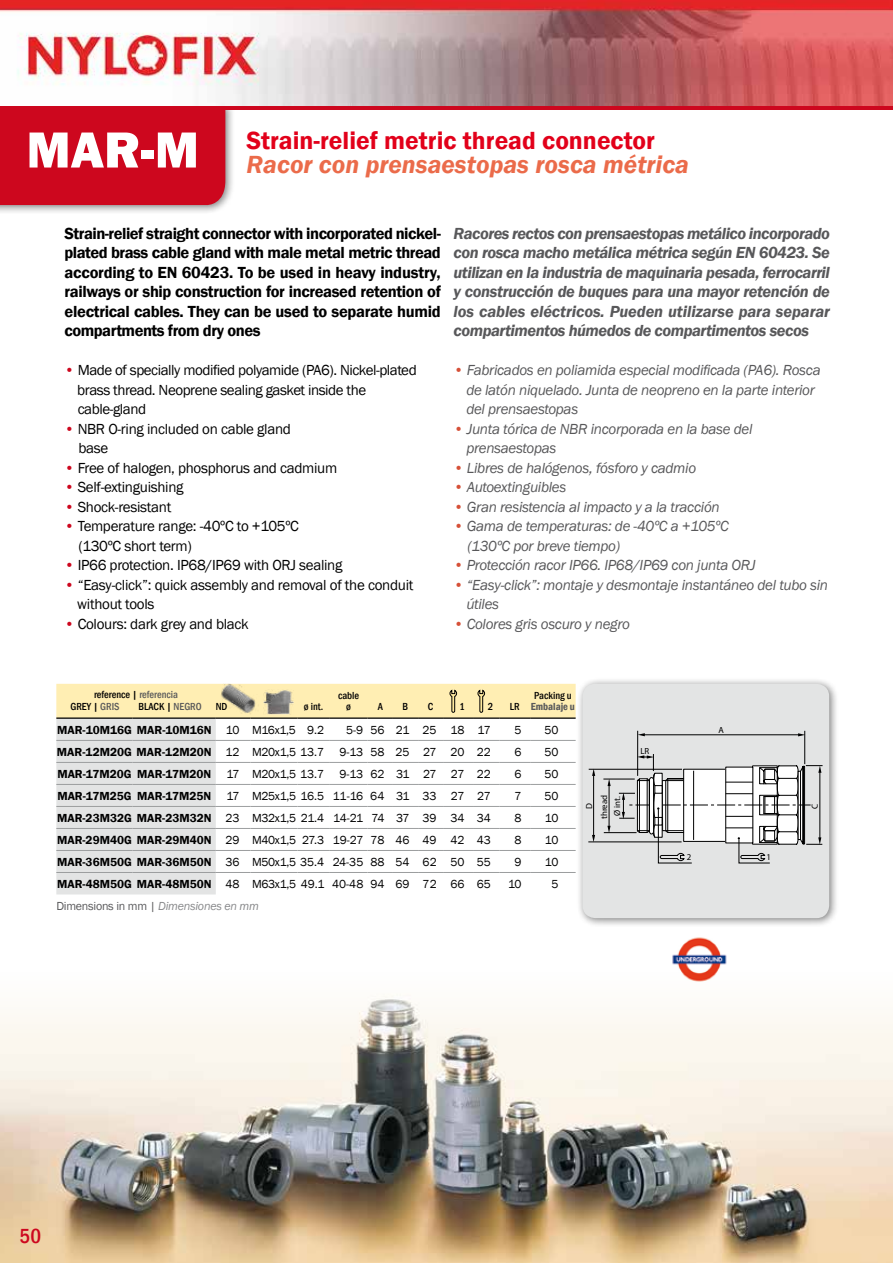
<style>
.page{position:relative;width:893px;height:1263px;background:#fff}
.page>*{position:absolute;margin:0;border:0;box-sizing:border-box;transform-origin:0 0}
.t1{font:600 25.5px/24px "Franklin Gothic";color:#e2001a}
.t2{font:500 condensed 21px "Franklin Gothic";color:#cd071e}
.t3{font:italic 600 16.5px/19.5px "Franklin Gothic";letter-spacing:-.03em;color:#58585a;text-align:justify}
.t4{font:600 16.5px/19.5px "Franklin Gothic";letter-spacing:-.02em;color:#000;text-align:justify}
.t5{font:italic 15px/19.5px "Franklin Gothic";letter-spacing:-.02em;color:#58585a}
.t6{font:15px/19.5px "Franklin Gothic";letter-spacing:-.02em;color:#000}
.t7{font:12px "Franklin Gothic";letter-spacing:-.025em;color:#000}
.t8{font:12px "Franklin Gothic";color:#000}
.t9{font:600 12px "Franklin Gothic";color:#000}
.t10{font:12px "Franklin Gothic";letter-spacing:-.02em;color:#58585a}
.t11{font:500 condensed 10.5px/12px "Franklin Gothic";color:#000}
.t12{font:600 condensed 10.5px "Franklin Gothic";color:#58585a}
.t13{font:8.85px/13.2px "Myriad Pro";color:#000;text-align:center}
.s1{font-style:italic;color:#eb6b4a}
.s2{color:#cd071e}
.s3{color:#d65038}
.s4{color:#58585a}
.s5{font-weight:400}
.s6{font-weight:600}
.s7{font-style:italic;color:#87888a}
</style>
<div class="page">
<img style="left:0;top:1075px;width:893px;height:188px">
<div style="left:0;top:932px;width:893px;height:143px;background:#fdfbf7"></div>
<div style="left:0;top:99px;width:235px;height:115px;background:#000;opacity:.5"></div>
<div style="left:0;top:110px;width:225px;height:95px;background:#cd071e"></div>
<div style="left:576px;top:677px;width:263px;height:251px;background:#000;opacity:.5"></div>
<div style="left:583px;top:684px;width:246px;height:234px;background:#e3e4e4;border-radius:13px"></div>
<hr style="left:804px;top:731px;width:1px;height:33px;background:#000">
<hr style="left:637px;top:731px;width:1px;height:45px;background:#000">
<hr style="left:603px;top:779px;width:32px;height:1px;background:#000">
<hr style="left:588px;top:842px;width:94px;height:1px;background:#000">
<hr style="left:589px;top:769px;width:93px;height:1px;background:#000">
<hr style="left:604px;top:832px;width:33px;height:1px;background:#000">
<svg style="left:638px;top:733px;width:7px;height:3px"></svg>
<svg style="left:798px;top:733px;width:7px;height:3px"></svg>
<hr style="left:644px;top:734px;width:155px;height:1px;background:#000">
<svg style="left:608px;top:779px;width:3px;height:7px"></svg>
<svg style="left:607px;top:826px;width:4px;height:7px"></svg>
<hr style="left:609px;top:785px;width:1px;height:41px;background:#000">
<svg style="left:592px;top:769px;width:3px;height:7px"></svg>
<svg style="left:592px;top:835px;width:3px;height:7px"></svg>
<hr style="left:593px;top:775px;width:1px;height:60px;background:#000">
<svg style="left:619px;top:754px;width:204px;height:109px"></svg>
<svg style="left:56px;top:684px;width:520px;height:210px"></svg>
<img style="left:672px;top:937px;width:55px;height:45px">
<img style="left:220px;top:683px;width:41px;height:32px">
<img style="left:264px;top:689px;width:29px;height:26px">
<img style="left:0;top:0;width:893px;height:106px">
<hr style="left:0;top:106px;width:893px;height:4px;background:#cd071e">
<h1 class="t1" style="left:26px;top:128px;width:664px;text-indent:220px">Strain-relief metric thread connector<br><sup>MAR-M</sup> <span class="s1">Racor con prensaestopas rosca métrica</span></h1>
<p class="t4" style="left:65px;top:224px;width:378px">Strain-relief straight connector with incorporated nickel&shy;plated brass cable gland with male metal metric thread according to EN 60423. To be used in heavy industry, railways or ship construction for increased retention of electrical cables. They can be used to separate humid compartments from dry ones</p>
<p class="t6" style="left:77px;top:361px;width:341px;text-indent:-13px"><span class="s2">•</span> Made of specially modified polyamide (PA6). Nickel-plated brass thread. Neoprene sealing gasket inside the cable-gland</p>
<p class="t6" style="left:78px;top:419px;width:214px;text-indent:-14px"><span class="s2">•</span> NBR O-ring included on cable gland base</p>
<p class="t6" style="left:65px;top:458px;width:274px"><span class="s2">•</span> Free of halogen, phosphorus and cadmium</p>
<p class="t6" style="left:65px;top:478px;width:121px"><span class="s2">•</span> Self-extinguishing</p>
<p class="t6" style="left:65px;top:497px;width:108px"><span class="s2">•</span> Shock-resistant</p>
<p class="t6" style="left:78px;top:517px;width:222px;text-indent:-14px"><span class="s2">•</span> Temperature range: -40ºC to +105ºC (130ºC short term)</p>
<p class="t6" style="left:65px;top:556px;width:279px"><span class="s2">•</span> IP66 protection. IP68/IP69 with ORJ sealing</p>
<p class="t6" style="left:77px;top:575px;width:338px;text-indent:-13px"><span class="s2">•</span> “Easy-click”: quick assembly and removal of the conduit without tools</p>
<p class="t6" style="left:65px;top:614px;width:186px"><span class="s2">•</span> Colours: dark grey and black</p>
<p class="t3" style="left:454px;top:223px;width:378px">Racores rectos con prensaestopas metálico incorporado con rosca macho metálica métrica según EN 60423. Se utilizan en la industria de maquinaria pesada, ferrocarril y construcción de buques para una mayor retención de los cables eléctricos. Pueden utilizarse para separar compartimentos húmedos de compartimentos secos</p>
<p class="t5" style="left:466px;top:361px;width:356px;text-indent:-13px"><span class="s3">•</span> Fabricados en poliamida especial modificada (PA6). Rosca de latón niquelado. Junta de neopreno en la parte interior del prensaestopas</p>
<p class="t5" style="left:466px;top:419px;width:288px;text-indent:-13px"><span class="s3">•</span> Junta tórica de NBR incorporada en la base del prensaestopas</p>
<p class="t5" style="left:454px;top:458px;width:244px"><span class="s3">•</span> Libres de halógenos, fósforo y cadmio</p>
<p class="t5" style="left:454px;top:478px;width:114px"><span class="s3">•</span> Autoextinguibles</p>
<p class="t5" style="left:454px;top:497px;width:268px"><span class="s3">•</span> Gran resistencia al impacto y a la tracción</p>
<p class="t5" style="left:467px;top:517px;width:263px;text-indent:-14px"><span class="s3">•</span> Gama de temperaturas: de -40ºC a +105ºC (130ºC por breve tiempo)</p>
<p class="t5" style="left:454px;top:556px;width:303px"><span class="s3">•</span> Protección racor IP66. IP68/IP69 con junta ORJ</p>
<p class="t5" style="left:466px;top:575px;width:363px;text-indent:-13px"><span class="s3">•</span> “Easy-click”: montaje y desmontaje instantáneo del tubo sin útiles</p>
<p class="t5" style="left:454px;top:614px;width:178px"><span class="s3">•</span> Colores gris oscuro y negro</p>
<p class="t11" style="left:70px;top:688px;width:109px;text-indent:24px">reference | <span class="s4">referencia<br></span>GREY | <span class="s4">GRIS</span></p>
<p class="t11" style="left:139px;top:700px;width:65px">BLACK | <span class="s4">NEGRO</span></p>
<p class="t11" style="left:216px;top:700px;width:13px">ND</p>
<p class="t11" style="left:304px;top:700px;width:21px">ø int.</p>
<p class="t11" style="left:338px;top:690px;width:23px;line-height:10.5px;text-align:center">cable ø</p>
<p class="t11" style="left:378px;top:700px;width:7px">A</p>
<p class="t11" style="left:403px;top:700px;width:7px">B</p>
<p class="t11" style="left:428px;top:700px;width:7px">C</p>
<p class="t11" style="left:460px;top:700px;width:7px">1</p>
<p class="t11" style="left:488px;top:700px;width:7px">2</p>
<p class="t11" style="left:510px;top:700px;width:11px">LR</p>
<p class="t11" style="left:534px;top:689px;width:39px">Packing u</p>
<p class="t12" style="left:531px;top:699px;width:46px">Embalaje u</p>
<p class="t9" style="left:57px;top:722px;width:269px">MAR-10M16G MAR-10M16N <span class="s5">10 M16x1,5 9.2</span></p>
<p class="t7" style="left:346px;top:722px;width:146px">5-9 56 21 25 18 17</p>
<p class="t7" style="left:515px;top:722px;width:9px">5</p>
<p class="t7" style="left:545px;top:722px;width:16px">50</p>
<p class="t9" style="left:57px;top:744px;width:269px">MAR-12M20G MAR-12M20N <span class="s5">12 M20x1,5 13.7</span></p>
<p class="t8" style="left:339px;top:744px;width:153px">9-13 58 25 27 20 22</p>
<p class="t7" style="left:515px;top:744px;width:9px">6</p>
<p class="t7" style="left:545px;top:744px;width:16px">50</p>
<p class="t9" style="left:57px;top:766px;width:155px">MAR-17M20G MAR-17M20N</p>
<p class="t7" style="left:226px;top:766px;width:99px">17 M20x1,5 13.7</p>
<p class="t7" style="left:339px;top:766px;width:153px">9-13 62 31 27 27 22</p>
<p class="t7" style="left:515px;top:766px;width:9px">6</p>
<p class="t7" style="left:545px;top:766px;width:16px">50</p>
<p class="t9" style="left:57px;top:788px;width:155px">MAR-17M25G MAR-17M25N</p>
<p class="t7" style="left:226px;top:788px;width:266px">17 M25x1,5 16.5 11-16 64 31 33 27 27</p>
<p class="t7" style="left:515px;top:788px;width:9px">7</p>
<p class="t7" style="left:545px;top:788px;width:16px">50</p>
<p class="t7" style="left:57px;top:810px;width:435px"><span class="s6">MAR-23M32G MAR-23M32N</span> 23 M32x1,5 21.4 14-21 74 37 39 34 34</p>
<p class="t7" style="left:515px;top:810px;width:9px">8</p>
<p class="t7" style="left:545px;top:810px;width:15px">10</p>
<p class="t7" style="left:57px;top:832px;width:435px"><span class="s6">MAR-29M40G MAR-29M40N</span> 29 M40x1,5 27.3 19-27 78 46 49 42 43</p>
<p class="t7" style="left:515px;top:832px;width:9px">8</p>
<p class="t7" style="left:545px;top:832px;width:15px">10</p>
<p class="t8" style="left:57px;top:854px;width:435px"><span class="s6">MAR-36M50G MAR-36M50N</span> 36 M50x1,5 35.4 24-35 88 54 62 50 55</p>
<p class="t7" style="left:515px;top:854px;width:9px">9</p>
<p class="t7" style="left:545px;top:854px;width:15px">10</p>
<p class="t8" style="left:57px;top:876px;width:435px"><span class="s6">MAR-48M50G MAR-48M50N</span> 48 M63x1,5 49.1 40-48 94 69 72 66 65</p>
<p class="t7" style="left:508px;top:876px;width:15px">10</p>
<p class="t7" style="left:552px;top:876px;width:9px">5</p>
<p class="t10" style="left:56px;top:898px;width:204px">Dimensions in mm | <span class="s7">Dimensiones en mm</span></p>
<p class="t13" style="left:640px;top:744px;width:10px">LR</p>
<p class="t13" style="left:718px;top:723px;width:7px">A</p>
<p class="t13" style="left:597px;top:819px;width:25px;rotate:-90deg">thread<br>Ø int.</p>
<p class="t13" style="left:582px;top:808px;width:7px;rotate:-90deg">D</p>
<p class="t13" style="left:808px;top:808px;width:7px;rotate:-90deg">C</p>
<p class="t13" style="left:687px;top:851px;width:6px">2</p>
<p class="t13" style="left:766px;top:851px;width:6px">1</p>
<h2 class="t2" style="left:20px;top:1222px;width:23px">50</h2>
</div>
